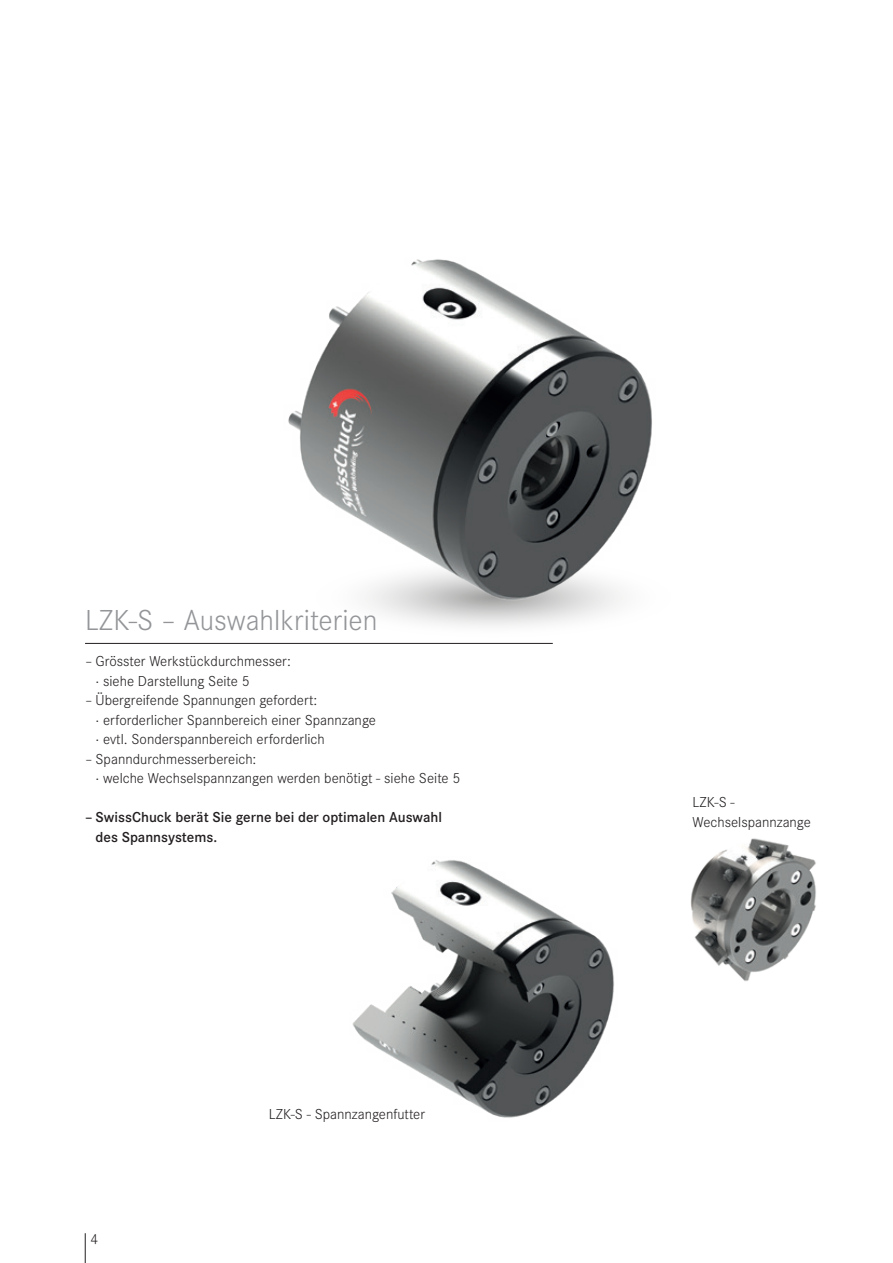
<style>
.page{position:relative;width:893px;height:1263px;background:#fff}
.page>*{position:absolute;margin:0;border:0;box-sizing:border-box;transform-origin:0 0}
.t1{font:300 30px "Corporate S";color:#939598}
.t2{font:300 15px/19.5px "Corporate S";color:#231f20}
.t3{font:600 15px/19.5px "Corporate S";color:#231f20}
</style>
<div class="page">
<img style="left:251px;top:259px;width:401px;height:384px">
<img style="left:352px;top:860px;width:262px;height:258px">
<hr style="left:85px;top:643px;width:468px;height:1px;background:#231f20">
<img style="left:690px;top:838px;width:126px;height:143px">
<hr style="left:85px;top:1233px;width:1px;height:30px;background:#231f20">
<h1 class="t1" style="left:85px;top:603px;width:294px">LZK-S – Auswahlkriterien</h1>
<p class="t2" style="left:96px;top:652px;width:197px;text-indent:-10px">– Grösster Werkstückdurchmesser: · siehe Darstellung Seite 5</p>
<p class="t2" style="left:96px;top:691px;width:282px;text-indent:-10px">– Übergreifende Spannungen gefordert:<br>· erforderlicher Spannbereich einer Spannzange · evtl. Sonderspannbereich erforderlich</p>
<p class="t2" style="left:96px;top:749px;width:366px;text-indent:-10px">– Spanndurchmesserbereich:<br>· welche Wechselspannzangen werden benötigt - siehe Seite 5</p>
<p class="t3" style="left:96px;top:808px;width:348px;text-indent:-10px">– SwissChuck berät Sie gerne bei der optimalen Auswahl des Spannsystems.</p>
<p class="t2" style="left:90px;top:1229px;width:9px">4</p>
<p class="t2" style="left:269px;top:1105px;width:158px">LZK-S - Spannzangenfutter</p>
<p class="t2" style="left:692px;top:793px;width:120px">LZK-S -<br>Wechselspannzange</p>
</div>
